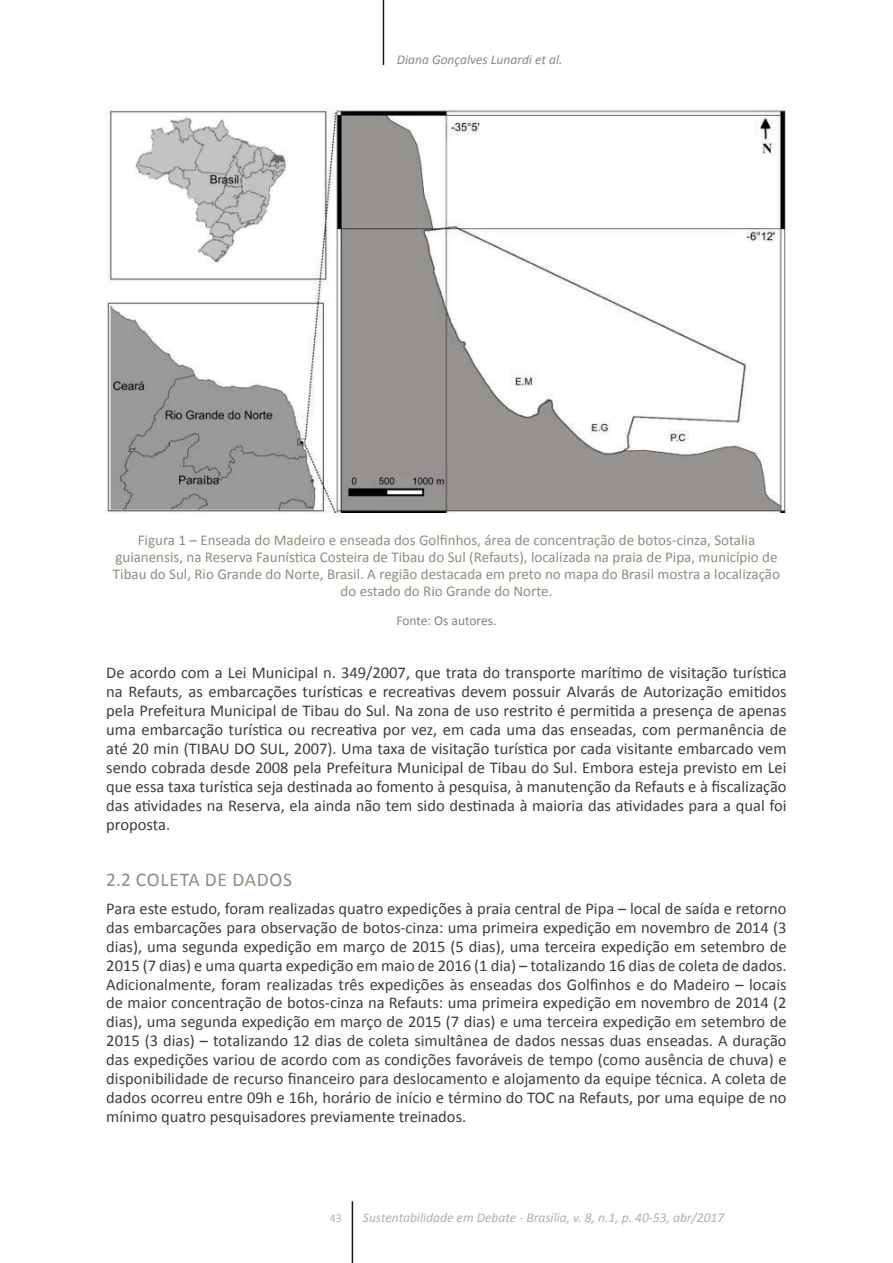
<style>
.page{position:relative;width:893px;height:1263px;background:#fff}
.page>*{position:absolute;margin:0;border:0;box-sizing:border-box;transform-origin:0 0}
.t1{font:19.5px "Calibri";letter-spacing:.04em;color:#938c7e}
.t2{font:16.5px/18.9px "Calibri";color:#3e3e40;text-align:justify}
.t3{font:15px/17.2px "Calibri";color:#938c7e;text-align:center}
.t4{font:italic 13.5px "Calibri";color:#b4afa5}
.t5{font:italic 13.5px "Calibri";color:#87888a}
.t6{font:13.5px "Calibri";color:#888172}
.t7{font:12px "Calibri";color:#baaf99}
</style>
<div class="page">
<hr style="left:383px;top:0;width:1px;height:65px;background:#1a171c">
<hr style="left:352px;top:1201px;width:1px;height:62px;background:#1a171c">
<img style="left:106px;top:106px;width:681px;height:406px">
<p class="t5" style="left:397px;top:51px;width:167px">Diana Gonçalves Lunardi et al.</p>
<p class="t3" style="left:113px;top:531px;width:669px">Figura 1 – Enseada do Madeiro e enseada dos Golfinhos, área de concentração de botos-cinza, Sotalia guianensis, na Reserva Faunística Costeira de Tibau do Sul (Refauts), localizada na praia de Pipa, município de Tibau do Sul, Rio Grande do Norte, Brasil. A região destacada em preto no mapa do Brasil mostra a localização do estado do Rio Grande do Norte.</p>
<p class="t6" style="left:396px;top:612px;width:102px">Fonte: Os autores.</p>
<p class="t2" style="left:106px;top:663px;width:682px">De acordo com a Lei Municipal n. 349/2007, que trata do transporte marítimo de visitação turística na Refauts, as embarcações turísticas e recreativas devem possuir Alvarás de Autorização emitidos pela Prefeitura Municipal de Tibau do Sul. Na zona de uso restrito é permitida a presença de apenas uma embarcação turística ou recreativa por vez, em cada uma das enseadas, com permanência de até 20 min (TIBAU DO SUL, 2007). Uma taxa de visitação turística por cada visitante embarcado vem sendo cobrada desde 2008 pela Prefeitura Municipal de Tibau do Sul. Embora esteja previsto em Lei que essa taxa turística seja destinada ao fomento à pesquisa, à manutenção da Refauts e à fiscalização das atividades na Reserva, ela ainda não tem sido destinada à maioria das atividades para a qual foi proposta.</p>
<p class="t1" style="left:106px;top:867px;width:187px">2.2 COLETA DE DADOS</p>
<p class="t2" style="left:106px;top:899px;width:682px">Para este estudo, foram realizadas quatro expedições à praia central de Pipa – local de saída e retorno das embarcações para observação de botos-cinza: uma primeira expedição em novembro de 2014 (3 dias), uma segunda expedição em março de 2015 (5 dias), uma terceira expedição em setembro de 2015 (7 dias) e uma quarta expedição em maio de 2016 (1 dia) – totalizando 16 dias de coleta de dados.<br>Adicionalmente, foram realizadas três expedições às enseadas dos Golfinhos e do Madeiro – locais de maior concentração de botos-cinza na Refauts: uma primeira expedição em novembro de 2014 (2 dias), uma segunda expedição em março de 2015 (7 dias) e uma terceira expedição em setembro de 2015 (3 dias) – totalizando 12 dias de coleta simultânea de dados nessas duas enseadas. A duração das expedições variou de acordo com as condições favoráveis de tempo (como ausência de chuva) e disponibilidade de recurso financeiro para deslocamento e alojamento da equipe técnica. A coleta de dados ocorreu entre 09h e 16h, horário de início e término do TOC na Refauts, por uma equipe de no mínimo quatro pesquisadores previamente treinados.</p>
<p class="t7" style="left:330px;top:1210px;width:14px">43</p>
<p class="t4" style="left:363px;top:1209px;width:363px">Sustentabilidade em Debate - Brasília, v. 8, n.1, p. 40-53, abr/2017</p>
</div>
